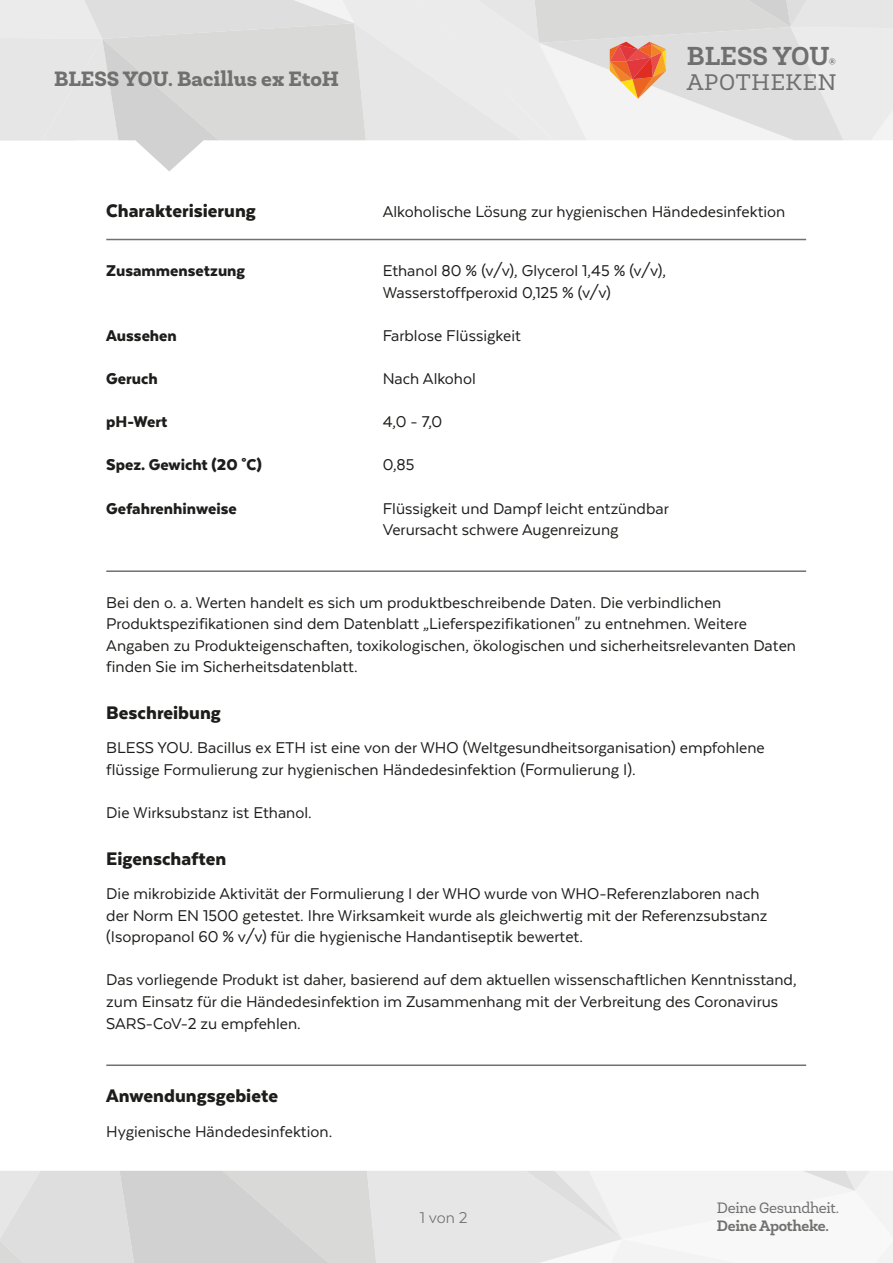
<style>
.page{position:relative;width:893px;height:1263px;background:#fff}
.page>*{position:absolute;margin:0;border:0;box-sizing:border-box;transform-origin:0 0}
.t1{font:700 26.25px "Newslab";color:#6f6f6f}
.t2{font:22.8px "Newslab";letter-spacing:.03em;color:#6f6f6f}
.t3{font:900 21px "Texta";color:#1d1d1b}
.t4{font:800 21px "Newslab";color:#70706f}
.t5{font:18px/21.6px "Texta";color:#1d1d1b}
.t6{font:900 18px "Texta";color:#1d1d1b}
.t7{font:18px "Texta";color:#70706f}
.t8{font:15.3px "Newslab";letter-spacing:-.02em;color:#70706f}
.t9{font:700 15.3px "Newslab";letter-spacing:-.02em;color:#70706f}
.t10{font:700 10.5px "Newslab";color:#6f6f6f}
</style>
<div class="page">
<svg style="left:0;top:1171px;width:893px;height:92px"></svg>
<svg style="left:0;top:0;width:893px;height:171px"></svg>
<hr style="left:106px;top:239px;width:700px;height:1px;background:#70706f">
<hr style="left:106px;top:570px;width:700px;height:2px;background:#70706f">
<hr style="left:106px;top:1064px;width:700px;height:2px;background:#70706f">
<p class="t4" style="left:54px;top:65px;width:286px">BLESS YOU. Bacillus ex EtoH</p>
<h1 class="t1" style="left:687px;top:40px;width:144px">BLESS YOU</h1>
<p class="t10" style="left:829px;top:55px;width:9px">®</p>
<p class="t2" style="left:687px;top:68px;width:151px">APOTHEKEN</p>
<p class="t3" style="left:106px;top:200px;width:151px">Charakterisierung</p>
<p class="t5" style="left:383px;top:201px;width:404px">Alkoholische Lösung zur hygienischen Händedesinfektion</p>
<p class="t6" style="left:106px;top:261px;width:140px">Zusammensetzung</p>
<p class="t5" style="left:383px;top:260px;width:285px">Ethanol 80 % (v/v), Glycerol 1,45 % (v/v),<br>Wasserstoffperoxid 0,125 % (v/v)</p>
<p class="t6" style="left:106px;top:326px;width:72px">Aussehen</p>
<p class="t5" style="left:383px;top:324px;width:140px">Farblose Flüssigkeit</p>
<p class="t6" style="left:106px;top:369px;width:53px">Geruch</p>
<p class="t5" style="left:383px;top:368px;width:95px">Nach Alkohol</p>
<p class="t6" style="left:106px;top:412px;width:63px">pH-Wert</p>
<p class="t5" style="left:383px;top:411px;width:61px">4,0 - 7,0</p>
<p class="t6" style="left:106px;top:456px;width:157px">Spez. Gewicht (20 °C)</p>
<p class="t5" style="left:383px;top:454px;width:33px">0,85</p>
<p class="t6" style="left:106px;top:499px;width:132px">Gefahrenhinweise</p>
<p class="t5" style="left:383px;top:497px;width:288px">Flüssigkeit und Dampf leicht entzündbar<br>Verursacht schwere Augenreizung</p>
<p class="t5" style="left:106px;top:591px;width:691px">Bei den o. a. Werten handelt es sich um produktbeschreibende Daten. Die verbindlichen Produktspezifikationen sind dem Datenblatt „Lieferspezifikationen" zu entnehmen. Weitere Angaben zu Produkteigenschaften, toxikologischen, ökologischen und sicherheitsrelevanten Daten finden Sie im Sicherheitsdatenblatt.</p>
<p class="t3" style="left:106px;top:702px;width:116px">Beschreibung</p>
<p class="t5" style="left:106px;top:737px;width:660px">BLESS YOU. Bacillus ex ETH ist eine von der WHO (Weltgesundheitsorganisation) empfohlene flüssige Formulierung zur hygienischen Händedesinfektion (Formulierung I).</p>
<p class="t5" style="left:106px;top:802px;width:207px">Die Wirksubstanz ist Ethanol.</p>
<p class="t3" style="left:106px;top:847px;width:122px">Eigenschaften</p>
<p class="t5" style="left:106px;top:882px;width:663px">Die mikrobizide Aktivität der Formulierung I der WHO wurde von WHO-Referenzlaboren nach der Norm EN 1500 getestet. Ihre Wirksamkeit wurde als gleichwertig mit der Referenzsubstanz (Isopropanol 60 % v/v) für die hygienische Handantiseptik bewertet.</p>
<p class="t5" style="left:106px;top:969px;width:692px">Das vorliegende Produkt ist daher, basierend auf dem aktuellen wissenschaftlichen Kenntnisstand, zum Einsatz für die Händedesinfektion im Zusammenhang mit der Verbreitung des Coronavirus<br>SARS-CoV-2 zu empfehlen.</p>
<p class="t3" style="left:106px;top:1085px;width:173px">Anwendungsgebiete</p>
<p class="t5" style="left:106px;top:1120px;width:227px">Hygienische Händedesinfektion.</p>
<p class="t7" style="left:420px;top:1209px;width:49px">1 von 2</p>
<p class="t8" style="left:717px;top:1198px;width:124px">Deine Gesundheit.</p>
<p class="t9" style="left:717px;top:1216px;width:113px">Deine Apotheke.</p>
</div>
